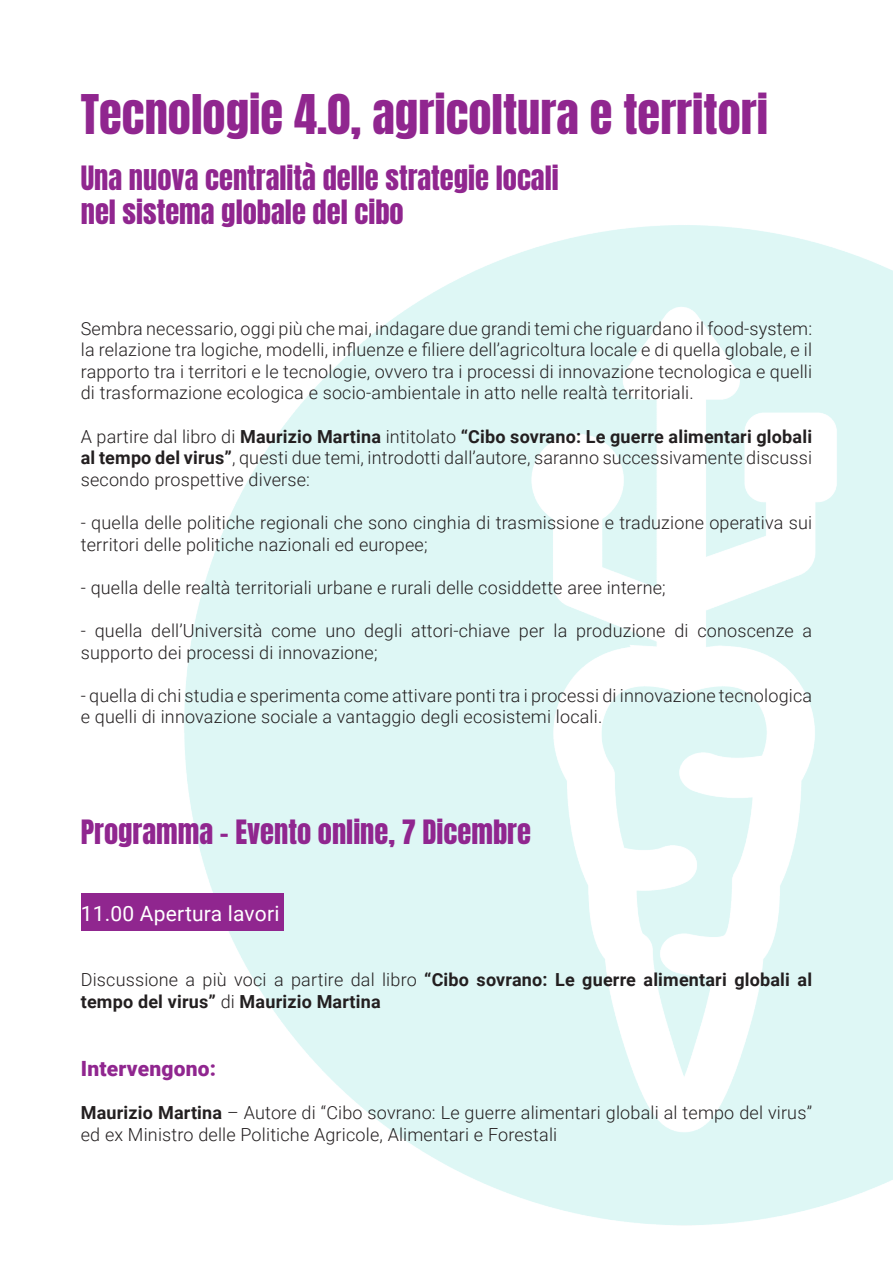
<style>
.page{position:relative;width:893px;height:1263px;background:#fff}
.page>*{position:absolute;margin:0;border:0;box-sizing:border-box;transform-origin:0 0}
.t1{font:46.5px "Anton";color:#90268f}
.t2{font:28.5px "Anton";color:#90268f}
.Stile_di_paragrafo_2{font:21px "Roboto";letter-spacing:.01em;color:#fff}
.Stile_di_paragrafo_2-2{font:900 21px "Roboto";letter-spacing:.01em;color:#90268f}
.Stile_di_paragrafo_2-3{font:300 18px/21.6px "Roboto";letter-spacing:.01em;color:#231f20}
.Stile_di_paragrafo_2-4{font:700 18px/21.6px "Roboto";letter-spacing:.01em;color:#231f20}
.s1{font-weight:700}
.s2{font-weight:300}
</style>
<div class="page">
<img style="left:184px;top:225px;width:709px;height:1001px">
<div style="left:81px;top:893px;width:202px;height:38px;background:#90268f"></div>
<p class="t1" style="left:81px;top:90px;width:689px">Tecnologie 4.0, agricoltura e territori</p>
<p class="t2" style="left:81px;top:163px;width:479px">Una nuova centralità delle strategie locali</p>
<p class="t2" style="left:81px;top:197px;width:324px">nel sistema globale del cibo</p>
<p class="Stile_di_paragrafo_2-3" style="left:81px;top:317px;width:733px;text-align:justify">Sembra necessario, oggi più che mai, indagare due grandi temi che riguardano il food-system: la relazione tra logiche, modelli, influenze e filiere dell’agricoltura locale e di quella globale, e il rapporto tra i territori e le tecnologie, ovvero tra i processi di innovazione tecnologica e quelli di trasformazione ecologica e socio-ambientale in atto nelle realtà territoriali.</p>
<p class="Stile_di_paragrafo_2-3" style="left:81px;top:425px;width:733px;text-align:justify">A partire dal libro di <span class="s1">Maurizio Martina</span> intitolato <span class="s1">“Cibo sovrano: Le guerre alimentari globali al tempo del virus”</span>, questi due temi, introdotti dall’autore, saranno successivamente discussi secondo prospettive diverse:</p>
<p class="Stile_di_paragrafo_2-3" style="left:81px;top:511px;width:733px">- quella delle politiche regionali che sono cinghia di trasmissione e traduzione operativa sui territori delle politiche nazionali ed europee;</p>
<p class="Stile_di_paragrafo_2-3" style="left:81px;top:576px;width:586px">- quella delle realtà territoriali urbane e rurali delle cosiddette aree interne;</p>
<p class="Stile_di_paragrafo_2-3" style="left:81px;top:619px;width:733px">- quella dell’Università come uno degli attori-chiave per la produzione di conoscenze a supporto dei processi di innovazione;</p>
<p class="Stile_di_paragrafo_2-3" style="left:81px;top:684px;width:733px">- quella di chi studia e sperimenta come attivare ponti tra i processi di innovazione tecnologica e quelli di innovazione sociale a vantaggio degli ecosistemi locali.</p>
<p class="t2" style="left:81px;top:817px;width:452px">Programma - Evento online, 7 Dicembre</p>
<p class="Stile_di_paragrafo_2" style="left:81px;top:899px;width:200px">11.00 Apertura lavori</p>
<p class="Stile_di_paragrafo_2-4" style="left:81px;top:968px;width:733px"><span class="s2">Discussione a più voci a partire dal libro</span> “Cibo sovrano: Le guerre alimentari globali al tempo del virus” <span class="s2">di</span> Maurizio Martina</p>
<p class="Stile_di_paragrafo_2-2" style="left:81px;top:1054px;width:137px">Intervengono:</p>
<p class="Stile_di_paragrafo_2-3" style="left:81px;top:1101px;width:733px"><span class="s1">Maurizio Martina</span> – Autore di “Cibo sovrano: Le guerre alimentari globali al tempo del virus” ed ex Ministro delle Politiche Agricole, Alimentari e Forestali</p>
</div>
